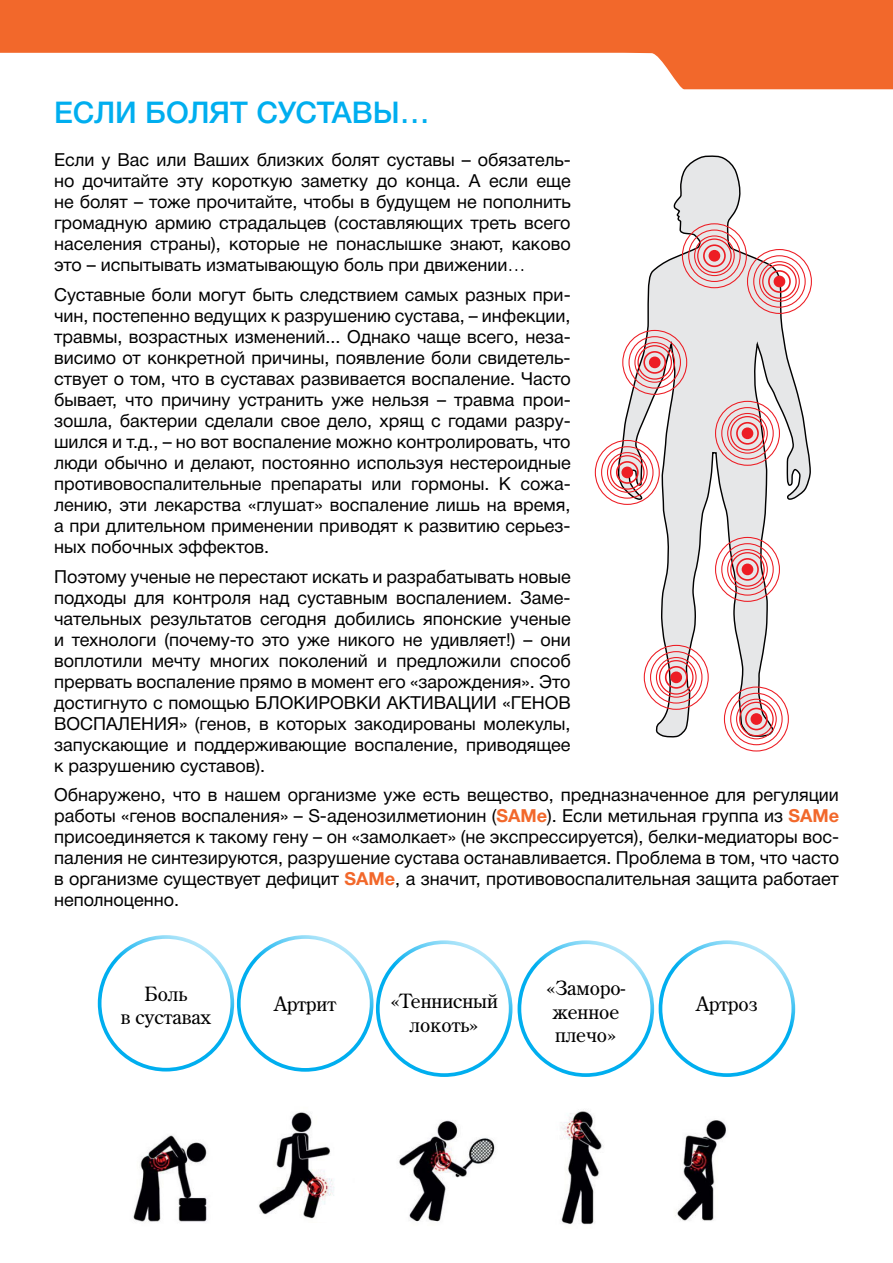
<style>
.page{position:relative;width:893px;height:1263px;background:#fff}
.page>*{position:absolute;margin:0;border:0;box-sizing:border-box;transform-origin:0 0}
.t1{font:500 30px "Helvetica Neue Cyr";color:#00aeef}
.t2{font:19.5px/23.5px "AG Centurion C";color:#000;text-align:center}
.t3{font:18px/21px "Helvetica Neue Cyr";color:#000;text-align:justify}
.s1{font-weight:700;color:#f2682b}
</style>
<div class="page">
<svg style="left:0;top:0;width:893px;height:89px;fill:#f2682b"></svg>
<svg style="left:622px;top:155px;width:189px;height:583px"></svg>
<svg style="left:681px;top:223px;width:131px;height:91px"></svg>
<svg style="left:622px;top:329px;width:66px;height:66px"></svg>
<svg style="left:595px;top:439px;width:65px;height:66px"></svg>
<svg style="left:714px;top:400px;width:66px;height:66px"></svg>
<svg style="left:714px;top:536px;width:66px;height:66px"></svg>
<svg style="left:643px;top:644px;width:66px;height:66px"></svg>
<svg style="left:723px;top:686px;width:66px;height:65px"></svg>
<img style="left:259px;top:1112px;width:76px;height:107px">
<div style="left:98px;top:935px;width:136px;height:136px;border:4px solid #00aeef;border-radius:50%"></div>
<div style="left:376px;top:940px;width:136px;height:137px;border:4px solid #00aeef;border-radius:50%"></div>
<div style="left:518px;top:940px;width:136px;height:137px;border:4px solid #00aeef;border-radius:50%"></div>
<div style="left:659px;top:940px;width:136px;height:137px;border:4px solid #00aeef;border-radius:50%"></div>
<img style="left:675px;top:1120px;width:51px;height:101px">
<img style="left:399px;top:1120px;width:96px;height:102px">
<img style="left:561px;top:1111px;width:42px;height:114px">
<div style="left:237px;top:935px;width:136px;height:137px;border:4px solid #00aeef;border-radius:50%"></div>
<img style="left:133px;top:1135px;width:75px;height:87px">
<h1 class="t1" style="left:54px;top:96px;width:377px">ЕСЛИ БОЛЯТ СУСТАВЫ…</h1>
<p class="t3" style="left:54px;top:150px;width:518px">Если у Вас или Ваших близких болят суставы – обязатель&shy;но дочитайте эту короткую заметку до конца. А если еще не болят – тоже прочитайте, чтобы в будущем не пополнить громадную армию страдальцев (составляющих треть всего населения страны), которые не понаслышке знают, каково это – испытывать изматывающую боль при движении…</p>
<p class="t3" style="left:54px;top:284px;width:518px">Суставные боли могут быть следствием самых разных при&shy;чин, постепенно ведущих к разрушению сустава, – инфекции, травмы, возрастных изменений... Однако чаще всего, неза&shy;висимо от конкретной причины, появление боли свидетель&shy;ствует о том, что в суставах развивается воспаление. Часто бывает, что причину устранить уже нельзя – травма прои&shy;зошла, бактерии сделали свое дело, хрящ с годами разру&shy;шился и т.д., – но вот воспаление можно контролировать, что люди обычно и делают, постоянно используя нестероидные противовоспалительные препараты или гормоны. К сожа&shy;лению, эти лекарства «глушат» воспаление лишь на время, а при длительном применении приводят к развитию серьез&shy;ных побочных эффектов.</p>
<p class="t3" style="left:54px;top:566px;width:518px">Поэтому ученые не перестают искать и разрабатывать новые подходы для контроля над суставным воспалением. Заме&shy;чательных результатов сегодня добились японские ученые и технологи (почему-то это уже никого не удивляет!) – они воплотили мечту многих поколений и предложили способ прервать воспаление прямо в момент его «зарождения». Это достигнуто с помощью БЛОКИРОВКИ АКТИВАЦИИ «ГЕНОВ ВОСПАЛЕНИЯ» (генов, в которых закодированы молекулы, запускающие и поддерживающие воспаление, приводящее к разрушению суставов).</p>
<p class="t3" style="left:54px;top:784px;width:786px">Обнаружено, что в нашем организме уже есть вещество, предназначенное для регуляции работы «генов воспаления» – S-аденозилметионин (<span class="s1">SAMе</span>). Если метильная группа из <span class="s1">SAMе </span>присоединяется к такому гену – он «замолкает» (не экспрессируется), белки-медиаторы вос&shy;паления не синтезируются, разрушение сустава останавливается. Проблема в том, что часто в организме существует дефицит <span class="s1">SAMе</span>, а значит, противовоспалительная защита работает неполноценно.</p>
<p class="t2" style="left:546px;top:976px;width:81px">«Заморо&shy;женное плечо»</p>
<p class="t2" style="left:121px;top:981px;width:92px">Боль<br>в суставах</p>
<p class="t2" style="left:390px;top:989px;width:109px">«Теннисный локоть»</p>
<p class="t2" style="left:274px;top:991px;width:63px">Артрит</p>
<p class="t2" style="left:696px;top:991px;width:63px">Артроз</p>
</div>
